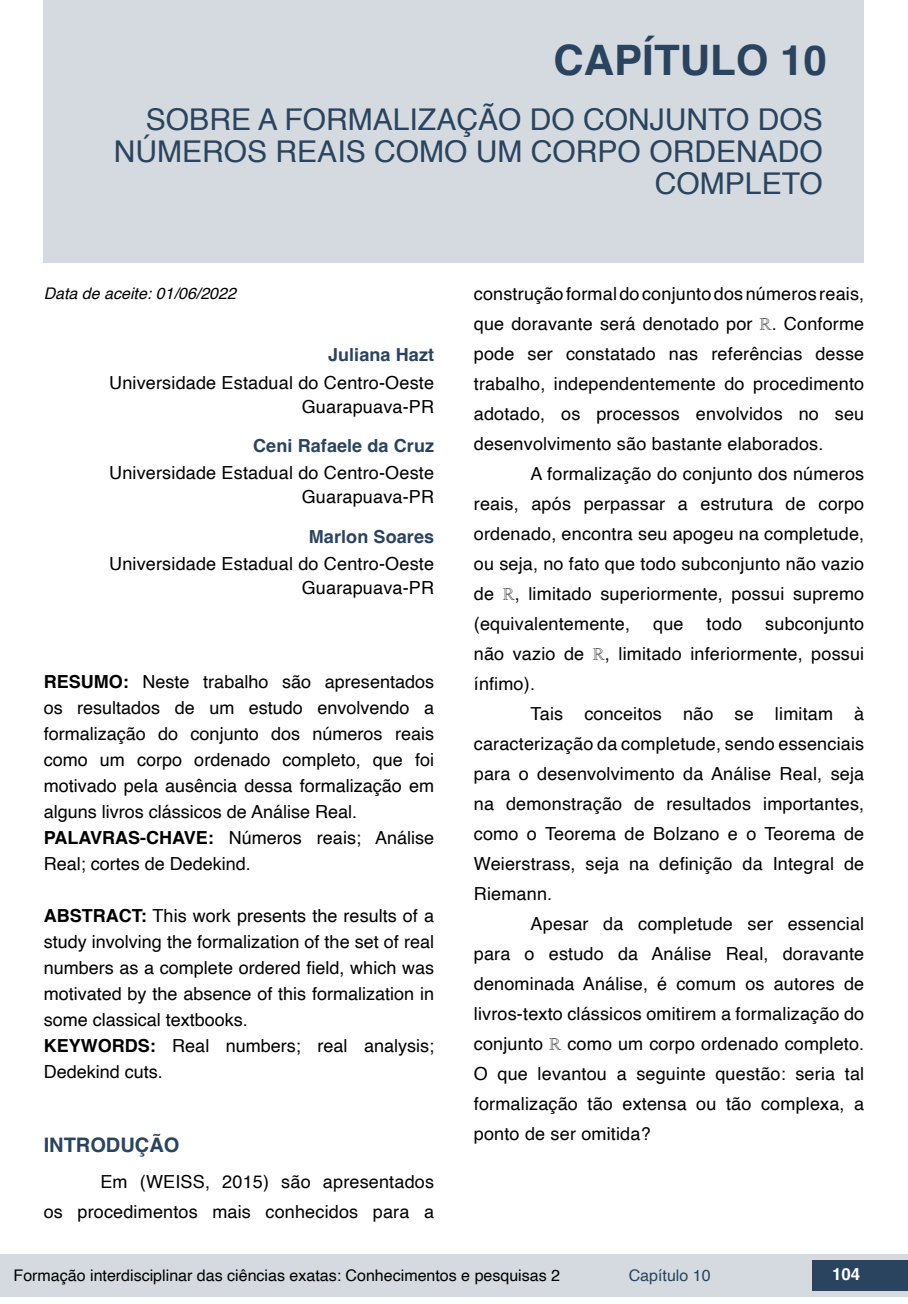
<style>
.page{position:relative;width:908px;height:1304px;background:#fff}
.page>*{position:absolute;margin:0;border:0;box-sizing:border-box;transform-origin:0 0}
.t1{font:700 42px "Helvetica";color:#2a435e}
.t2{font:30px/32px "Helvetica";color:#2a435e;text-align:right}
.t3{font:700 20px "Helvetica";color:#2a435e}
.t4{font:18px/30px "Helvetica";color:#000;text-align:justify}
.t5{font:700 18px "Helvetica";letter-spacing:.005em;color:#2a435e}
.t6{font:700 16.8px "Helvetica";color:#fff}
.t7{font:16px "Helvetica";color:#000}
.t8{font:italic 16px "Helvetica";color:#000}
.t9{font:16px "Helvetica";color:#2a435e}
.s1{font-weight:700}
.s2{font-family:"Arial Unicode MS"}
</style>
<div class="page">
<div style="left:0;top:1254px;width:906px;height:43px;background:#d4dadf"></div>
<div style="left:812px;top:1261px;width:95px;height:30px;background:#2a435e"></div>
<div style="left:44px;top:0;width:819px;height:263px;background:#d4dadf"></div>
<h1 class="t1" style="left:553px;top:35px;width:275px">CAPÍTULO 10</h1>
<h2 class="t2" style="left:114px;top:104px;width:710px">SOBRE A FORMALIZAÇÃO DO CONJUNTO DOS<br>NÚMEROS REAIS COMO UM CORPO ORDENADO<br>COMPLETO</h2>
<p class="t8" style="left:44px;top:280px;width:194px">Data de aceite: 01/06/2022</p>
<p class="t5" style="left:328px;top:344px;width:108px">Juliana Hazt</p>
<p class="t4" style="left:109px;top:371px;width:326px;line-height:24px;text-align:right">Universidade Estadual do Centro-Oeste<br>Guarapuava-PR</p>
<p class="t5" style="left:253px;top:435px;width:182px">Ceni Rafaele da Cruz</p>
<p class="t4" style="left:109px;top:462px;width:326px;line-height:24px;text-align:right">Universidade Estadual do Centro-Oeste<br>Guarapuava-PR</p>
<p class="t5" style="left:309px;top:525px;width:127px">Marlon Soares</p>
<p class="t4" style="left:109px;top:552px;width:326px;line-height:24px;text-align:right">Universidade Estadual do Centro-Oeste<br>Guarapuava-PR</p>
<p class="t4" style="left:44px;top:669px;width:392px;line-height:26px;text-align:left"><span class="s1">RESUMO:</span> Neste trabalho são apresentados os resultados de um estudo envolvendo a formalização do conjunto dos números reais como um corpo ordenado completo, que foi motivado pela ausência dessa formalização em alguns livros clássicos de Análise Real.<br><span class="s1">PALAVRAS-CHAVE:</span> Números reais; Análise Real; cortes de Dedekind.</p>
<p class="t4" style="left:44px;top:903px;width:392px;line-height:26px;text-align:left"><span class="s1">ABSTRACT:</span> This work presents the results of a study involving the formalization of the set of real numbers as a complete ordered field, which was motivated by the absence of this formalization in some classical textbooks.<br><span class="s1">KEYWORDS:</span> Real numbers; real analysis; Dedekind cuts.</p>
<p class="t3" style="left:44px;top:1133px;width:137px">INTRODUÇÃO</p>
<p class="t4" style="left:44px;top:1167px;width:392px;text-align:right">Em (WEISS, 2015) são apresentados<br>os procedimentos mais conhecidos para a</p>
<p class="t4" style="left:473px;top:279px;width:392px">construção formal do conjunto dos números reais, que doravante será denotado por <span class="s2">ℝ</span>. Conforme pode ser constatado nas referências desse trabalho, independentemente do procedimento adotado, os processos envolvidos no seu desenvolvimento são bastante elaborados.</p>
<p class="t4" style="left:473px;top:459px;width:392px;text-indent:57px">A formalização do conjunto dos números reais, após perpassar a estrutura de corpo ordenado, encontra seu apogeu na completude, ou seja, no fato que todo subconjunto não vazio de <span class="s2">ℝ</span>, limitado superiormente, possui supremo (equivalentemente,</p>
<p class="t4" style="left:473px;top:609px;width:392px;text-indent:291px">subconjunto não vazio de <span class="s2">ℝ</span>, limitado inferiormente, possui ínfimo).</p>
<p class="t4" style="left:473px;top:699px;width:392px;text-indent:57px">Tais conceitos não se limitam à caracterização da completude, sendo essenciais para o desenvolvimento da Análise Real, seja na demonstração de resultados importantes, como o Teorema de Bolzano e o Teorema de Weierstrass, seja na definição da Integral de Riemann.</p>
<p class="t4" style="left:473px;top:909px;width:392px;text-indent:57px">Apesar da completude ser essencial para o estudo da Análise Real, doravante denominada Análise, é comum os autores de livros-texto clássicos omitirem a formalização do conjunto <span class="s2">ℝ</span> como um corpo ordenado completo.<br>O que levantou a seguinte questão: seria tal formalização tão extensa ou tão complexa, a ponto de ser omitida?</p>
<p class="t4" style="left:653px;top:609px;width:32px">que</p>
<p class="t4" style="left:706px;top:609px;width:37px">todo</p>
<p class="t7" style="left:14px;top:1263px;width:547px">Formação interdisciplinar das ciências exatas: Conhecimentos e pesquisas 2</p>
<p class="t9" style="left:628px;top:1263px;width:83px">Capítulo 10</p>
<p class="t6" style="left:831px;top:1264px;width:30px">104</p>
</div>
